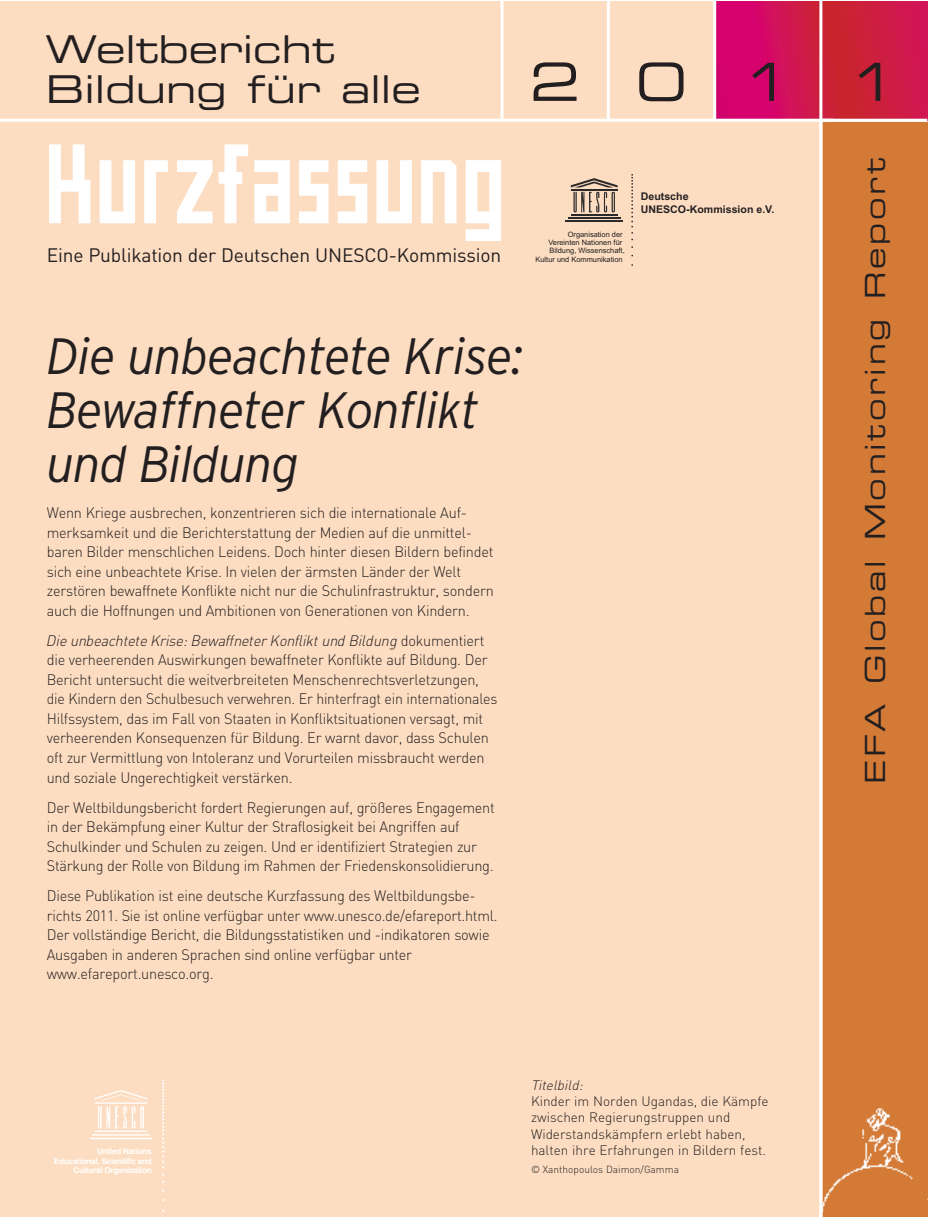
<style>
.page{position:relative;width:940px;height:1217px;background:#fff}
.page>*{position:absolute;margin:0;border:0;box-sizing:border-box;transform-origin:0 0}
.t1{font:118.2px "Box M Medium";letter-spacing:-.025em;color:#fff}
.t2{font:52.5px "Eurostile Extended Two";color:#231f20}
.t3{font:italic 300 51px/54px "Interstate";letter-spacing:-.02em;color:#231f20}
.t4{font:38.4px/39.5px "Eurostile Extended Two";color:#231f20}
.t5{font:27.75px "Eurostile Extended Two";letter-spacing:.095em;color:#231f20}
.t6{font:19.2px "DIN";letter-spacing:-.01em;color:#231f20}
.t7{font:300 15px/19.5px "DIN";letter-spacing:-.015em;color:#231f20;scale:.96 1}
.t8{font:300 13.5px/16.2px "DIN";color:#231f20}
.t9{font:italic 300 13.5px "DIN";color:#231f20}
.t10{font:700 10.65px/13px "Arial";color:#231f20}
.t11{font:300 10.2px "DIN";color:#231f20}
.t12{font:700 8.1px/9.3px "Helvetica";letter-spacing:-.025em;color:#fff;text-align:right}
.t13{font:7.5px/8.1px "Arial";color:#221e20;text-align:right}
.s1{color:#231f20}
.s2{font-style:italic}
</style>
<div class="page">
<div style="left:821px;top:120px;width:106px;height:1096px;background:#d37a37"></div>
<div style="left:0;top:1px;width:821px;height:1215px;background:#fdddc1"></div>
<img style="left:822px;top:1098px;width:91px;height:118px">
<svg style="left:716px;top:1px;width:211px;height:118px;background:#d0164f"></svg>
<hr style="left:819px;top:1px;width:3px;height:1215px;background:#fff">
<hr style="left:821px;top:119px;width:106px;height:3px;background:#fff">
<hr style="left:500px;top:1px;width:3px;height:119px;background:#fff">
<hr style="left:607px;top:1px;width:3px;height:119px;background:#fff">
<hr style="left:713px;top:1px;width:3px;height:119px;background:#fff">
<hr style="left:0;top:119px;width:833px;height:3px;background:#fff">
<hr style="left:571px;top:213px;width:46px;height:2px;background:#2b292a">
<hr style="left:568px;top:217px;width:52px;height:2px;background:#2b292a">
<hr style="left:565px;top:220px;width:58px;height:2px;background:#2b292a">
<svg style="left:571px;top:178px;width:46px;height:34px"></svg>
<svg style="left:631px;top:174px;width:2px;height:59px"></svg>
<svg style="left:90px;top:1090px;width:62px;height:48px"></svg>
<svg style="left:162px;top:1079px;width:2px;height:88px"></svg>
<h3 class="t4" style="left:46px;top:33px;width:376px">Weltbericht<br>Bildung für alle</h3>
<h2 class="t2" style="left:530px;top:63px;width:371px">2011</h2>
<h1 class="t1" style="left:43px;top:144px;width:465px">Kurzfassung</h1>
<p class="t6" style="left:47px;top:248px;width:456px">Eine Publikation der Deutschen UNESCO-Kommission</p>
<p class="t13" style="left:548px;top:231px;width:76px">Organisation der<br>Vereinten Nationen für</p>
<p class="t13" style="left:535px;top:255px;width:89px">Kultur und Kommunikation</p>
<p class="t13" style="left:549px;top:247px;width:77px">Bildung, Wissenschaft<span class="s1">,</span></p>
<p class="t10" style="left:641px;top:190px;width:135px">Deutsche<br>UNESCO-Kommission e.V.</p>
<h3 class="t3" style="left:47px;top:333px;width:478px">Die unbeachtete Krise:<br>Bewaffneter Konflikt und Bildung</h3>
<p class="t7" style="left:47px;top:504px;width:467px">Wenn Kriege ausbrechen, konzentrieren sich die internationale Auf&shy;merksamkeit und die Berichterstattung der Medien auf die unmittel&shy;baren Bilder menschlichen Leidens. Doch hinter diesen Bildern befindet sich eine unbeachtete Krise. In vielen der ärmsten Länder der Welt zerstören bewaffnete Konflikte nicht nur die Schulinfrastruktur, sondern auch die Hoffnungen und Ambitionen von Generationen von Kindern.</p>
<p class="t7" style="left:47px;top:632px;width:471px"><span class="s2">Die unbeachtete Krise: Bewaffneter Konflikt und Bildung</span> dokumentiert die verheerenden Auswirkungen bewaffneter Konflikte auf Bildung. Der Bericht untersucht die weitverbreiteten Menschenrechtsverletzungen, die Kindern den Schulbesuch verwehren. Er hinterfragt ein internationales Hilfssystem, das im Fall von Staaten in Konfliktsituationen versagt, mit verheerenden Konsequenzen für Bildung. Er warnt davor, dass Schulen oft zur Vermittlung von Intoleranz und Vorurteilen missbraucht werden und soziale Ungerechtigkeit verstärken.</p>
<p class="t7" style="left:47px;top:799px;width:468px">Der Weltbildungsbericht fordert Regierungen auf, größeres Engagement in der Bekämpfung einer Kultur der Straflosigkeit bei Angriffen auf Schulkinder und Schulen zu zeigen. Und er identifiziert Strategien zur Stärkung der Rolle von Bildung im Rahmen der Friedenskonsolidierung.</p>
<p class="t7" style="left:47px;top:887px;width:471px">Diese Publikation ist eine deutsche Kurzfassung des Weltbildungsbe&shy;richts 2011. Sie ist online verfügbar unter www.unesco.de/efareport.html.<br>Der vollständige Bericht, die Bildungsstatistiken und -indikatoren sowie Ausgaben in anderen Sprachen sind online verfügbar unter www.efareport.unesco.org.</p>
<h3 class="t5" style="left:865px;top:783px;width:627px;rotate:-90deg">EFA Global Monitoring Report</h3>
<p class="t12" style="left:54px;top:1147px;width:99px">United Nations<br>Educational, Scientific and<br>Cultural Organization</p>
<p class="t9" style="left:531px;top:1079px;width:56px">Titelbild:</p>
<p class="t8" style="left:531px;top:1094px;width:239px">Kinder im Norden Ugandas, die Kämpfe zwischen Regierungstruppen und Widerstandskämpfern erlebt haben, halten ihre Erfahrungen in Bildern fest.</p>
<p class="t11" style="left:531px;top:1164px;width:149px">© Xanthopoulos Daimon/Gamma</p>
</div>
